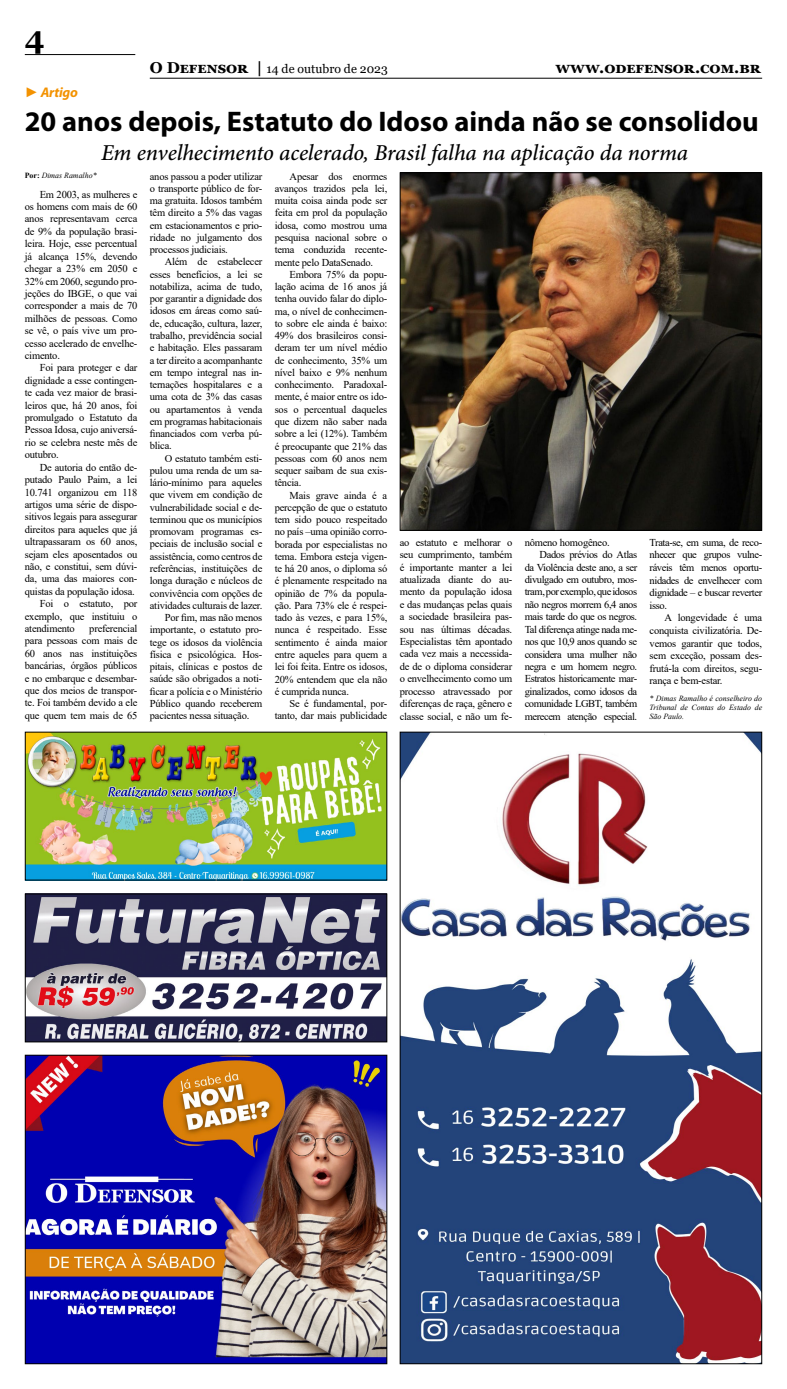
<style>
.page{position:relative;width:787px;height:1389px;background:#fff}
.page>*{position:absolute;margin:0;border:0;box-sizing:border-box;transform-origin:0 0}
.t1{font:700 30.62px "Georgia";color:#000}
.t2{font:700 28.44px "Myriad Pro";color:#000}
.t3{font:italic 500 22.75px "Minion Pro";letter-spacing:-.005em;color:#000}
.t4{font:700 15.75px "Georgia";color:#000}
.t5{font:italic 700 14px "Myriad Pro";letter-spacing:-.02em;color:#f39200}
.t6{font:12.25px "Georgia";color:#000}
.t7{font:10.5px/12.2px "Times New Roman";letter-spacing:-.02em;color:#000;text-align:justify}
.t8{font:10.5px "Times New Roman";letter-spacing:-.04em;color:#000}
.t9{font:italic 7.88px/9.1px "Times New Roman";color:#000;text-align:justify}
.s1{font-family:"Times New Roman";font-style:normal}
.s2{font-weight:700;font-style:normal}
.s3{font-weight:700;font-size:15.75px}
</style>
<div class="page">
<hr style="left:25px;top:54px;width:110px;height:1px;background:#000">
<hr style="left:150px;top:78px;width:611px;height:1px;background:#000">
<img style="left:401px;top:734px;width:358px;height:628px">
<img style="left:27px;top:1057px;width:358px;height:305px">
<div style="left:25px;top:1055px;width:362px;height:309px;border:1px solid #000"></div>
<img style="left:27px;top:896px;width:358px;height:144px">
<div style="left:25px;top:894px;width:362px;height:148px;border:1px solid #000"></div>
<img style="left:27px;top:734px;width:358px;height:145px">
<img style="left:401px;top:174px;width:358px;height:355px">
<div style="left:399px;top:172px;width:362px;height:359px;border:1px solid #000"></div>
<h1 class="t1" style="left:25px;top:18px;width:21px">4</h1>
<h3 class="t5" style="left:25px;top:83px;width:54px"><span class="s1">►</span> Artigo</h3>
<h2 class="t2" style="left:25px;top:103px;width:735px">20 anos depois, Estatuto do Idoso ainda não se consolidou</h2>
<h3 class="t3" style="left:101px;top:137px;width:588px">Em envelhecimento acelerado, Brasil falha na aplicação da norma</h3>
<p class="t9" style="left:25px;top:170px;width:73px"><span class="s2">Por:</span> Dimas Ramalho*</p>
<p class="t7" style="left:25px;top:188px;width:114px;text-indent:15px">Em 2003, as mulheres e os homens com mais de 60 anos representavam cerca de 9% da população brasi&shy;leira. Hoje, esse percentual já alcança 15%, devendo chegar a 23% em 2050 e 32% em 2060, segundo pro&shy;jeções do IBGE, o que vai corresponder a mais de 70 milhões de pessoas. Como se vê, o país vive um pro&shy;cesso acelerado de envelhe&shy;cimento.</p>
<p class="t7" style="left:25px;top:361px;width:114px;text-indent:15px">Foi para proteger e dar dignidade a esse contingen&shy;te cada vez maior de brasi&shy;leiros que, há 20 anos, foi promulgado o Estatuto da Pessoa Idosa, cujo aniversá&shy;rio se celebra neste mês de outubro.</p>
<p class="t7" style="left:40px;top:461px;width:99px">De autoria do então de-</p>
<p class="t7" style="left:25px;top:473px;width:114px">putado Paulo Paim, a lei</p>
<p class="t7" style="left:25px;top:486px;width:114px">10.741 organizou em 118</p>
<p class="t7" style="left:25px;top:498px;width:114px">artigos uma série de dispo-</p>
<p class="t7" style="left:25px;top:510px;width:114px">sitivos legais para assegurar</p>
<p class="t7" style="left:25px;top:523px;width:114px">direitos para aqueles que já</p>
<p class="t7" style="left:25px;top:535px;width:114px">ultrapassaram os 60 anos,</p>
<p class="t7" style="left:25px;top:548px;width:114px">sejam eles aposentados ou</p>
<p class="t7" style="left:25px;top:560px;width:114px">não, e constitui, sem dúvi-</p>
<p class="t7" style="left:25px;top:572px;width:114px">da, uma das maiores con-</p>
<p class="t7" style="left:25px;top:585px;width:111px">quistas da população idosa.</p>
<p class="t7" style="left:40px;top:597px;width:99px">Foi o estatuto, por</p>
<p class="t7" style="left:25px;top:610px;width:114px">exemplo, que instituiu o</p>
<p class="t7" style="left:25px;top:622px;width:52px">atendimento</p>
<p class="t6" style="left:150px;top:61px;width:239px"><span class="s3">O Defensor |</span> 14 de outubro de 2023</p>
<h3 class="t4" style="left:555px;top:58px;width:207px">www.odefensor.com.br</h3>
<p class="t7" style="left:150px;top:170px;width:114px">anos passou a poder utilizar o transporte público de for&shy;ma gratuita. Idosos também têm direito a 5% das vagas em estacionamentos e prio&shy;ridade no julgamento dos processos judiciais.</p>
<p class="t7" style="left:150px;top:255px;width:114px;text-indent:15px">Além de estabelecer esses benefícios, a lei se notabiliza, acima de tudo, por garantir a dignidade dos idosos em áreas como saú&shy;de, educação, cultura, lazer, trabalho, previdência social e habitação. Eles passaram a ter direito a acompanhante em tempo integral nas in&shy;ternações hospitalares e a uma cota de 3% das casas ou apartamentos à venda em programas habitacionais financiados com verba pú&shy;blica.</p>
<p class="t7" style="left:165px;top:452px;width:99px">O estatuto também esti-</p>
<p class="t7" style="left:150px;top:464px;width:114px">pulou uma renda de um sa-</p>
<p class="t7" style="left:150px;top:476px;width:114px">lário-mínimo para aqueles</p>
<p class="t7" style="left:150px;top:488px;width:114px">que vivem em condição de</p>
<p class="t7" style="left:150px;top:501px;width:114px">vulnerabilidade social e de-</p>
<p class="t7" style="left:150px;top:513px;width:114px">terminou que os municípios</p>
<p class="t7" style="left:150px;top:525px;width:114px">promovam programas es-</p>
<p class="t7" style="left:150px;top:538px;width:114px">peciais de inclusão social e</p>
<p class="t7" style="left:150px;top:550px;width:114px">assistência, como centros de</p>
<p class="t7" style="left:150px;top:562px;width:114px">referências, instituições de</p>
<p class="t7" style="left:150px;top:574px;width:114px">longa duração e núcleos de</p>
<p class="t7" style="left:150px;top:587px;width:114px">convivência com opções de</p>
<p class="t7" style="left:150px;top:599px;width:114px">atividades culturais de lazer.</p>
<p class="t7" style="left:165px;top:611px;width:99px">Por fim, mas não menos</p>
<p class="t7" style="left:150px;top:623px;width:114px">importante, o estatuto pro-</p>
<p class="t7" style="left:150px;top:636px;width:114px">tege os idosos da violência</p>
<p class="t7" style="left:150px;top:648px;width:114px">física e psicológica. Hos-</p>
<p class="t7" style="left:150px;top:660px;width:114px">pitais, clínicas e postos de</p>
<p class="t7" style="left:150px;top:672px;width:114px">saúde são obrigados a noti-</p>
<p class="t7" style="left:150px;top:685px;width:114px">ficar a polícia e o Ministério</p>
<p class="t7" style="left:150px;top:697px;width:114px">Público quando receberem</p>
<p class="t7" style="left:150px;top:709px;width:101px">pacientes nessa situação.</p>
<p class="t7" style="left:274px;top:170px;width:114px;text-indent:15px">Apesar dos enormes avanços trazidos pela lei, muita coisa ainda pode ser feita em prol da população idosa, como mostrou uma pesquisa nacional sobre o tema conduzida recente&shy;mente pelo DataSenado.</p>
<p class="t7" style="left:274px;top:268px;width:114px;text-indent:15px">Embora 75% da popu&shy;lação acima de 16 anos já tenha ouvido falar do diplo&shy;ma, o nível de conhecimen&shy;to sobre ele ainda é baixo:<br>49% dos brasileiros consi&shy;deram ter um nível médio de conhecimento, 35% um nível baixo e 9% nenhum conhecimento. Paradoxal&shy;mente, é maior entre os ido&shy;sos o percentual daqueles que dizem não saber nada sobre a lei (12%). Também é preocupante que 21% das pessoas com 60 anos nem sequer saibam de sua exis&shy;tência.</p>
<p class="t7" style="left:274px;top:489px;width:114px;text-indent:15px">Mais grave ainda é a percepção de que o estatuto tem sido pouco respeitado no país –uma opinião corro&shy;borada por especialistas no tema. Embora esteja vigen&shy;te há 20 anos, o diploma só é plenamente respeitado na opinião de 7% da popula&shy;ção. Para 73% ele é respei&shy;tado às vezes, e para 15%, nunca é respeitado. Esse sentimento é ainda maior entre aqueles para quem a lei foi feita. Entre os idosos, 20% entendem que ela não é cumprida nunca.</p>
<p class="t7" style="left:274px;top:697px;width:114px;text-align:right">Se é fundamental, por&shy;tanto, dar mais publicidade</p>
<p class="t7" style="left:399px;top:536px;width:114px">ao estatuto e melhorar o seu cumprimento, também é importante manter a lei atualizada diante do au&shy;mento da população idosa e das mudanças pelas quais a sociedade brasileira pas&shy;sou nas últimas décadas.<br>Especialistas têm apontado cada vez mais a necessida&shy;de de o diploma considerar o envelhecimento como um processo atravessado por diferenças de raça, gênero e classe social, e não um fe-</p>
<p class="t7" style="left:524px;top:536px;width:87px">nômeno homogêneo.</p>
<p class="t7" style="left:649px;top:536px;width:114px;line-height:12.6px">Trata-se, em suma, de reco&shy;nhecer que grupos vulne&shy;ráveis têm menos oportu&shy;nidades de envelhecer com dignidade – e buscar reverter isso.</p>
<p class="t7" style="left:649px;top:611px;width:114px;line-height:12.6px;text-indent:15px">A longevidade é uma conquista civilizatória. De&shy;vemos garantir que todos, sem exceção, possam des&shy;frutá-la com direitos, segu&shy;rança e bem-estar.</p>
<p class="t9" style="left:649px;top:693px;width:114px">* Dimas Ramalho é conselheiro do Tribunal de Contas do Estado de São Paulo.</p>
<p class="t8" style="left:539px;top:547px;width:99px">Dados prévios do Atlas</p>
<p class="t8" style="left:524px;top:560px;width:114px">da Violência deste ano, a ser</p>
<p class="t8" style="left:524px;top:572px;width:114px">divulgado em outubro, mos-</p>
<p class="t8" style="left:524px;top:585px;width:114px">tram, por exemplo, que idosos</p>
<p class="t8" style="left:524px;top:597px;width:114px">não negros morrem 6,4 anos</p>
<p class="t8" style="left:524px;top:609px;width:114px">mais tarde do que os negros.</p>
<p class="t8" style="left:524px;top:622px;width:114px">Tal diferença atinge nada me-</p>
<p class="t8" style="left:524px;top:634px;width:114px">nos que 10,9 anos quando se</p>
<p class="t8" style="left:524px;top:647px;width:114px">considera uma mulher não</p>
<p class="t8" style="left:524px;top:659px;width:114px">negra e um homem negro.</p>
<p class="t8" style="left:524px;top:671px;width:114px">Estratos historicamente mar-</p>
<p class="t8" style="left:524px;top:684px;width:114px">ginalizados, como idosos da</p>
<p class="t8" style="left:524px;top:696px;width:114px">comunidade LGBT, também</p>
<p class="t8" style="left:524px;top:709px;width:114px">merecem atenção especial.</p>
<p class="t7" style="left:25px;top:622px;width:114px;text-indent:64px">preferencial para pessoas com mais de 60 anos nas instituições bancárias, órgãos públicos e no embarque e desembar&shy;que dos meios de transpor&shy;te. Foi também devido a ele que quem tem mais de 65</p>
</div>
